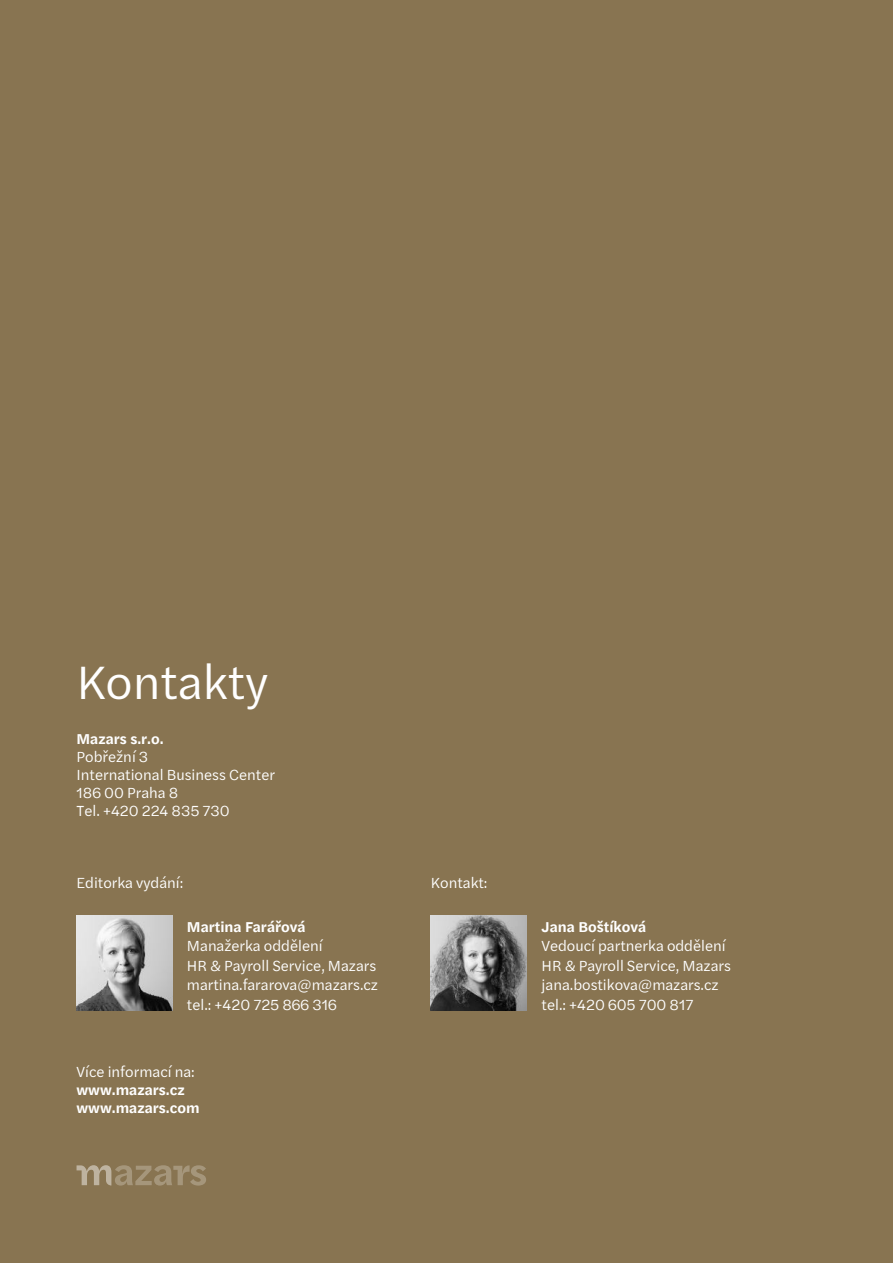
<style>
.page{position:relative;width:893px;height:1263px;background:#887451}
.page>*{position:absolute;margin:0;border:0;box-sizing:border-box;transform-origin:0 0}
.t1{font:48px "Halyard Text";color:#fff}
.t2{font:15px/19.5px "Halyard Text";color:#fff}
.t3{font:600 15px/18px "Halyard Text";color:#fff}
</style>
<div class="page">
<svg style="left:77px;top:1165px;width:129px;height:20px"></svg>
<img style="left:77px;top:915px;width:95px;height:96px">
<img style="left:431px;top:915px;width:95px;height:96px">
<h1 class="t1" style="left:77px;top:648px;width:193px">Kontakty</h1>
<p class="t3" style="left:77px;top:729px;width:89px">Mazars s.r.o.</p>
<p class="t2" style="left:77px;top:747px;width:200px;line-height:18px">Pobřežní 3<br>International Business Center<br>186 00 Praha 8<br>Tel. +420 224 835 730</p>
<p class="t2" style="left:77px;top:872px;width:108px">Editorka vydání:</p>
<p class="t2" style="left:431px;top:872px;width:58px">Kontakt:</p>
<p class="t3" style="left:187px;top:916px;width:120px">Martina Farářová</p>
<p class="t2" style="left:187px;top:935px;width:193px">Manažerka oddělení<br>HR &amp; Payroll Service, Mazars martina.fararova@mazars.cz tel.: +420 725 866 316</p>
<p class="t2" style="left:77px;top:1061px;width:120px">Více informací na:</p>
<p class="t3" style="left:77px;top:1080px;width:125px">www.mazars.cz www.mazars.com</p>
<p class="t3" style="left:542px;top:916px;width:106px">Jana Boštíková</p>
<p class="t2" style="left:542px;top:935px;width:191px">Vedoucí partnerka oddělení<br>HR &amp; Payroll Service, Mazars jana.bostikova@mazars.cz tel.: +420 605 700 817</p>
</div>
